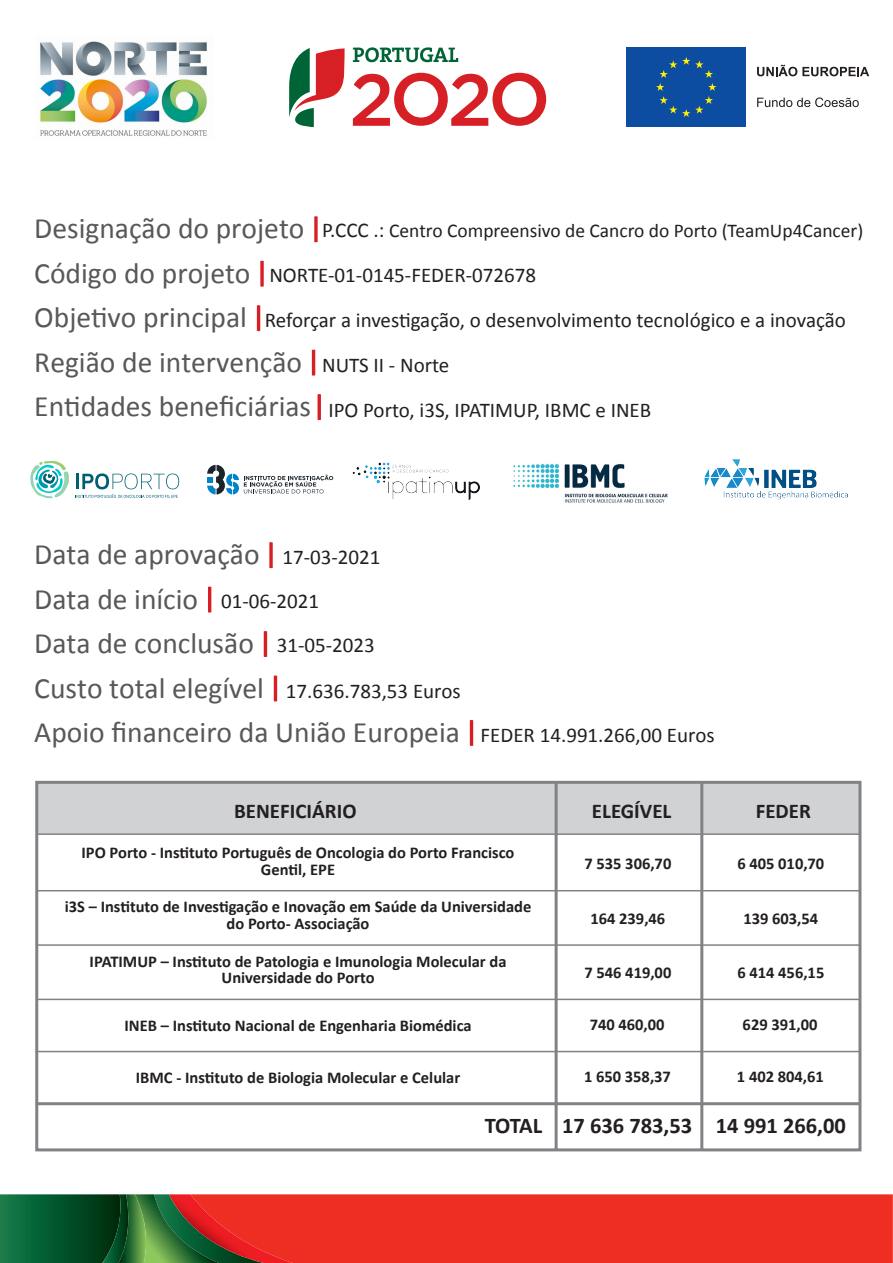
<style>
.page{position:relative;width:893px;height:1263px;background:#fff}
.page>*{position:absolute;margin:0;border:0;box-sizing:border-box;transform-origin:0 0}
.t1{font:29.55px/44.4px "Calibri";color:#57585a}
.t2{font:700 22.5px "Calibri";color:#231f20}
.t3{font:21px "Calibri";color:#231f20}
.t4{font:700 21px "Calibri";color:#231f20}
.t5{font:19.5px "Calibri";color:#231f20}
.t6{font:700 16.5px/16.5px "Calibri";color:#231f20;text-align:center}
.s1{font-size:21px}
.s2{font-size:21px;color:#231f20}
</style>
<div class="page">
<img style="left:513px;top:464px;width:155px;height:39px">
<div style="left:293px;top:1194px;width:600px;height:69px;background:#ee2e22"></div>
<svg style="left:0;top:1194px;width:293px;height:69px"></svg>
<svg style="left:314px;top:216px;width:4px;height:26px"></svg>
<svg style="left:260px;top:261px;width:4px;height:26px"></svg>
<svg style="left:257px;top:305px;width:3px;height:26px"></svg>
<svg style="left:312px;top:350px;width:3px;height:26px"></svg>
<svg style="left:318px;top:394px;width:3px;height:26px"></svg>
<svg style="left:353px;top:73px;width:193px;height:53px"></svg>
<svg style="left:353px;top:47px;width:105px;height:15px"></svg>
<svg style="left:289px;top:48px;width:56px;height:79px"></svg>
<svg style="left:757px;top:65px;width:112px;height:11px"></svg>
<svg style="left:757px;top:97px;width:102px;height:10px"></svg>
<div style="left:627px;top:47px;width:119px;height:80px;background:#0d4da1"></div>
<svg style="left:656px;top:57px;width:60px;height:60px"></svg>
<img style="left:40px;top:41px;width:167px;height:95px">
<svg style="left:269px;top:542px;width:4px;height:26px"></svg>
<svg style="left:208px;top:587px;width:3px;height:25px"></svg>
<svg style="left:264px;top:631px;width:3px;height:26px"></svg>
<svg style="left:274px;top:675px;width:3px;height:26px"></svg>
<svg style="left:470px;top:720px;width:3px;height:26px"></svg>
<div style="left:37px;top:782px;width:823px;height:52px;background:#d1d2d4"></div>
<div style="left:35px;top:781px;width:826px;height:370px;border:3px solid #808285"></div>
<hr style="left:555px;top:782px;width:3px;height:368px;background:#808285">
<hr style="left:700px;top:782px;width:3px;height:368px;background:#808285">
<hr style="left:36px;top:833px;width:824px;height:2px;background:#808285">
<hr style="left:36px;top:890px;width:824px;height:1px;background:#808285">
<hr style="left:36px;top:944px;width:824px;height:2px;background:#808285">
<hr style="left:36px;top:999px;width:824px;height:1px;background:#808285">
<hr style="left:35px;top:1051px;width:824px;height:1px;background:#808285">
<hr style="left:36px;top:1102px;width:824px;height:3px;background:#808285">
<svg style="left:30px;top:461px;width:39px;height:37px"></svg>
<svg style="left:76px;top:473px;width:103px;height:25px"></svg>
<svg style="left:207px;top:465px;width:126px;height:29px"></svg>
<img style="left:352px;top:462px;width:128px;height:38px">
<img style="left:704px;top:459px;width:144px;height:41px">
<h1 class="t1" style="left:34px;top:206px;width:278px">Designação do projeto<br>Código do projeto<br>Objetivo principal<br>Região de intervenção<br>Entidades beneficiárias</h1>
<p class="t5" style="left:322px;top:217px;width:543px"><span class="s1">P.CCC .:</span> Centro Compreensivo de Cancro do Porto (TeamUp4Cancer)</p>
<p class="t3" style="left:269px;top:260px;width:268px">NORTE-01-0145-FEDER-072678</p>
<p class="t3" style="left:265px;top:306px;width:583px">Reforçar a investigação, o desenvolvimento tecnológico e a inovação</p>
<p class="t3" style="left:322px;top:351px;width:129px">NUTS II - Norte</p>
<p class="t3" style="left:328px;top:395px;width:324px">IPO Porto, i3S, IPATIMUP, IBMC e INEB</p>
<h1 class="t1" style="left:34px;top:531px;width:427px">Data de aprovação <span class="s2">17-03-2021<br></span>Data de início <span class="s2">01-06-2021<br></span>Data de conclusão <span class="s2">31-05-2023<br></span>Custo total elegível<br>Apoio financeiro da União Europeia</h1>
<p class="t3" style="left:286px;top:676px;width:176px">17.636.783,53 Euros</p>
<p class="t3" style="left:481px;top:720px;width:236px">FEDER 14.991.266,00 Euros</p>
<p class="t4" style="left:234px;top:796px;width:124px">BENEFICIÁRIO</p>
<p class="t4" style="left:592px;top:796px;width:81px">ELEGÍVEL</p>
<p class="t4" style="left:756px;top:796px;width:57px">FEDER</p>
<p class="t6" style="left:82px;top:844px;width:434px">IPO Porto - Instituto Português de Oncologia do Porto Francisco<br>Gentil, EPE</p>
<p class="t6" style="left:584px;top:855px;width:89px">7 535 306,70</p>
<p class="t6" style="left:737px;top:855px;width:89px">6 405 010,70</p>
<p class="t6" style="left:65px;top:898px;width:468px">i3S – Instituto de Investigação e Inovação em Saúde da Universidade do Porto- Associação</p>
<p class="t6" style="left:590px;top:909px;width:76px">164 239,46</p>
<p class="t6" style="left:743px;top:909px;width:76px">139 603,54</p>
<p class="t6" style="left:90px;top:952px;width:418px">IPATIMUP – Instituto de Patologia e Imunologia Molecular da<br>Universidade do Porto</p>
<p class="t6" style="left:584px;top:964px;width:89px">7 546 419,00</p>
<p class="t6" style="left:737px;top:964px;width:89px">6 414 456,15</p>
<p class="t6" style="left:124px;top:1016px;width:349px">INEB – Instituto Nacional de Engenharia Biomédica</p>
<p class="t6" style="left:590px;top:1016px;width:76px">740 460,00</p>
<p class="t6" style="left:743px;top:1016px;width:76px">629 391,00</p>
<p class="t6" style="left:136px;top:1069px;width:326px">IBMC - Instituto de Biologia Molecular e Celular</p>
<h2 class="t2" style="left:485px;top:1109px;width:363px">TOTAL 17 636 783,53 14 991 266,00</h2>
<p class="t6" style="left:584px;top:1068px;width:89px">1 650 358,37</p>
<p class="t6" style="left:737px;top:1068px;width:89px">1 402 804,61</p>
</div>
